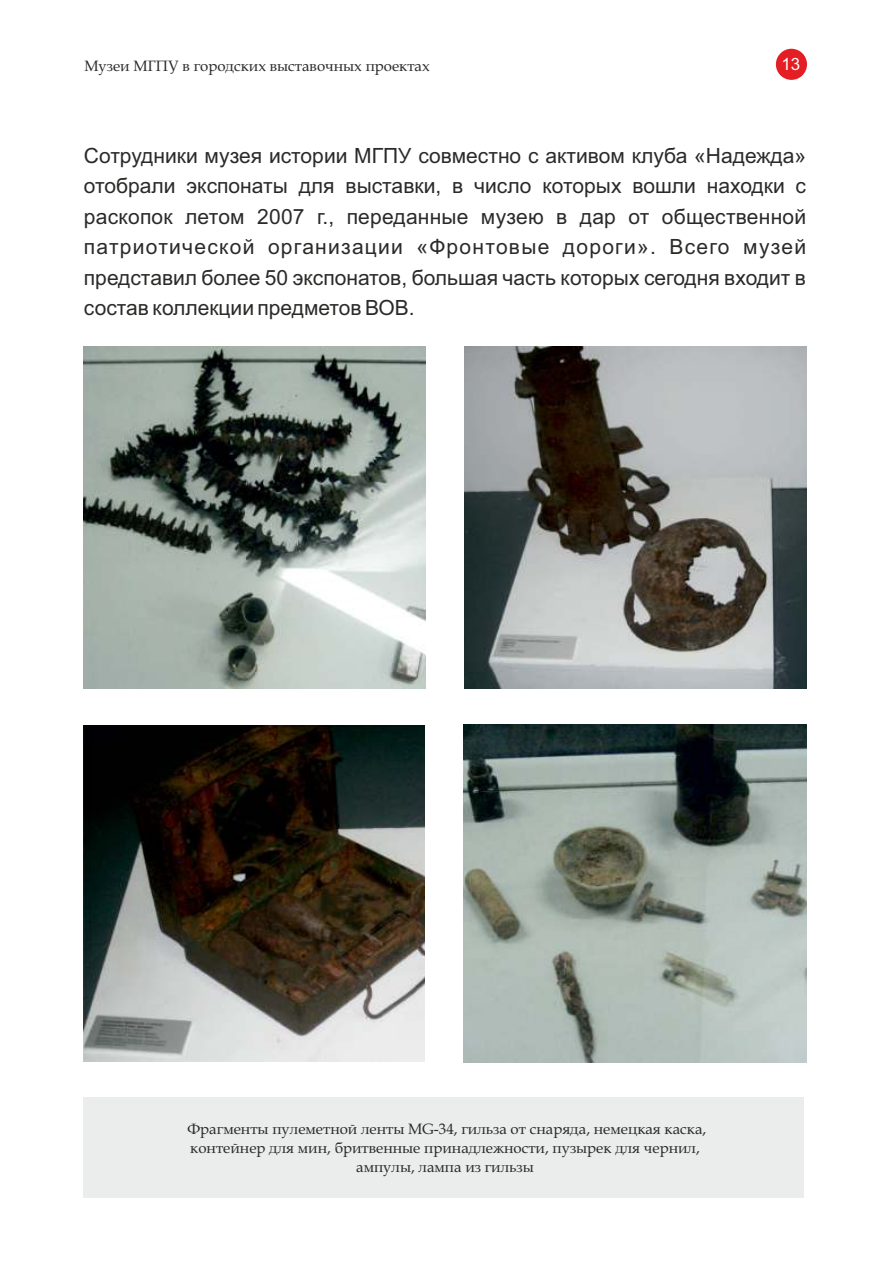
<style>
.page{position:relative;width:893px;height:1263px;background:#fff}
.page>*{position:absolute;margin:0;border:0;box-sizing:border-box;transform-origin:0 0}
.t1{font:21px/30.5px "Arial";color:#2b2a29;text-align:justify}
.t2{font:16.95px "Arial";color:#fefefe}
.t3{font:15px/18.6px "Book Antiqua";color:#2b2a29;text-align:center}
</style>
<div class="page">
<div style="left:776px;top:49px;width:31px;height:31px;background:#e31e24;border-radius:50%"></div>
<img style="left:464px;top:725px;width:342px;height:337px">
<img style="left:84px;top:347px;width:341px;height:341px">
<img style="left:465px;top:347px;width:341px;height:341px">
<img style="left:83px;top:725px;width:342px;height:337px">
<div style="left:83px;top:1097px;width:721px;height:100px;background:#ebecec"></div>
<p class="t3" style="left:84px;top:59px;width:347px">Музеи МГПУ в городских выставочных проектах</p>
<p class="t2" style="left:781px;top:58px;width:20px">13</p>
<p class="t1" style="left:84px;top:142px;width:724px">Сотрудники музея истории МГПУ совместно с активом клуба «Надежда» отобрали экспонаты для выставки, в число которых вошли находки с раскопок летом 2007 г., переданные музею в дар от общественной патриотической организации «Фронтовые дороги». Всего музей представил более 50 экспонатов, большая часть которых сегодня входит в состав коллекции предметов ВОВ.</p>
<p class="t3" style="left:187px;top:1122px;width:520px">Фрагменты пулеметной ленты MG-34, гильза от снаряда, немецкая каска, контейнер для мин, бритвенные принадлежности, пузырек для чернил, ампулы, лампа из гильзы</p>
</div>
